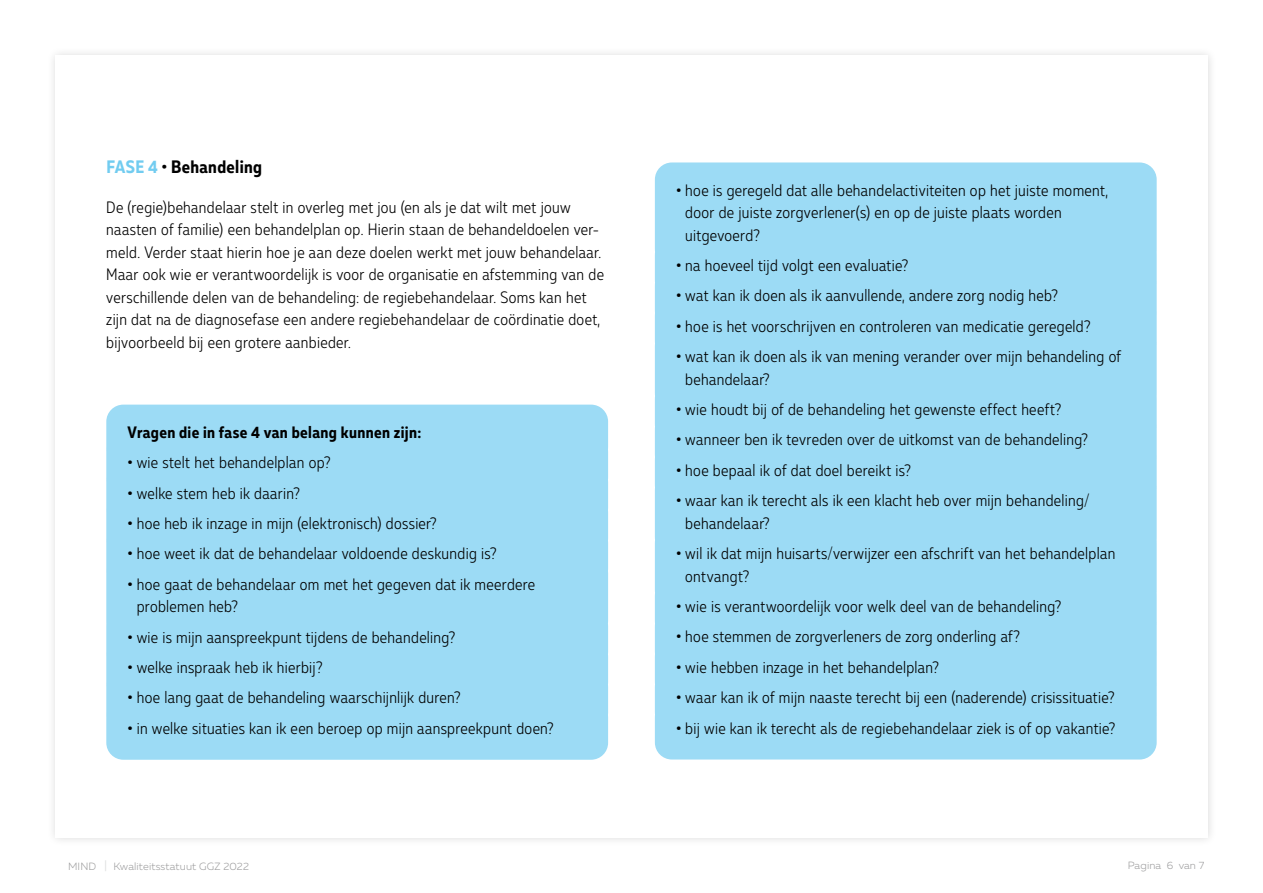
<style>
.page{position:relative;width:1263px;height:893px;background:#fff}
.page>*{position:absolute;margin:0;border:0;box-sizing:border-box;transform-origin:0 0}
.t1{font:700 18px "Muller Narrow";letter-spacing:.02em;color:#000}
.t2{font:300 16.5px/22.5px "Muller Narrow";letter-spacing:.02em;color:#000}
.t3{font:700 16.5px "Muller Narrow";letter-spacing:.025em;color:#000}
.t4{font:300 10.5px "Muller";letter-spacing:.01em;color:#9c9c9d}
.s1{color:#72ccf0}
.s2{font-weight:700}
.s3{font-size:12px;color:#d9dada}
</style>
<div class="page">
<div style="left:46px;top:46px;width:1171px;height:801px;background:#f9f9f9"></div>
<div style="left:55px;top:55px;width:1153px;height:783px;background:#fff"></div>
<div style="left:106px;top:405px;width:502px;height:59px;background:#9cdbf5;border-radius:17px"></div>
<div style="left:106px;top:435px;width:502px;height:59px;background:#9cdbf5;border-radius:17px"></div>
<div style="left:106px;top:465px;width:502px;height:60px;background:#9cdbf5;border-radius:17px"></div>
<div style="left:106px;top:496px;width:502px;height:59px;background:#9cdbf5;border-radius:17px"></div>
<div style="left:106px;top:526px;width:502px;height:59px;background:#9cdbf5;border-radius:17px"></div>
<div style="left:106px;top:556px;width:502px;height:82px;background:#9cdbf5;border-radius:17px"></div>
<div style="left:106px;top:609px;width:502px;height:60px;background:#9cdbf5;border-radius:17px"></div>
<div style="left:106px;top:640px;width:502px;height:59px;background:#9cdbf5;border-radius:17px"></div>
<div style="left:106px;top:670px;width:502px;height:59px;background:#9cdbf5;border-radius:17px"></div>
<div style="left:106px;top:700px;width:502px;height:60px;background:#9cdbf5;border-radius:17px"></div>
<div style="left:655px;top:162px;width:502px;height:104px;background:#9cdbf5;border-radius:17px"></div>
<div style="left:655px;top:238px;width:502px;height:59px;background:#9cdbf5;border-radius:17px"></div>
<div style="left:655px;top:268px;width:502px;height:59px;background:#9cdbf5;border-radius:17px"></div>
<div style="left:655px;top:299px;width:502px;height:59px;background:#9cdbf5;border-radius:17px"></div>
<div style="left:655px;top:329px;width:502px;height:81px;background:#9cdbf5;border-radius:17px"></div>
<div style="left:655px;top:382px;width:502px;height:59px;background:#9cdbf5;border-radius:17px"></div>
<div style="left:655px;top:412px;width:502px;height:59px;background:#9cdbf5;border-radius:17px"></div>
<div style="left:655px;top:443px;width:502px;height:59px;background:#9cdbf5;border-radius:17px"></div>
<div style="left:655px;top:473px;width:502px;height:81px;background:#9cdbf5;border-radius:17px"></div>
<div style="left:655px;top:526px;width:502px;height:81px;background:#9cdbf5;border-radius:17px"></div>
<div style="left:655px;top:579px;width:502px;height:59px;background:#9cdbf5;border-radius:17px"></div>
<div style="left:655px;top:609px;width:502px;height:59px;background:#9cdbf5;border-radius:17px"></div>
<div style="left:655px;top:640px;width:502px;height:59px;background:#9cdbf5;border-radius:17px"></div>
<div style="left:655px;top:670px;width:502px;height:59px;background:#9cdbf5;border-radius:17px"></div>
<div style="left:655px;top:700px;width:502px;height:59px;background:#9cdbf5;border-radius:17px"></div>
<p class="t1" style="left:106px;top:155px;width:157px"><span class="s1">FASE 4</span> • Behandeling</p>
<p class="t2" style="left:106px;top:196px;width:499px">De (regie)behandelaar stelt in overleg met jou (en als je dat wilt met jouw naasten of familie) een behandelplan op. Hierin staan de behandeldoelen ver&shy;meld. Verder staat hierin hoe je aan deze doelen werkt met jouw behandelaar.<br>Maar ook wie er verantwoordelijk is voor de organisatie en afstemming van de verschillende delen van de behandeling: de regiebehandelaar. Soms kan het zijn dat na de diagnosefase een andere regiebehandelaar de coördinatie doet, bijvoorbeeld bij een grotere aanbieder.</p>
<p class="t3" style="left:128px;top:422px;width:295px">Vragen die in fase 4 van belang kunnen zijn:</p>
<p class="t2" style="left:128px;top:451px;width:204px"><span class="s2">•</span> wie stelt het behandelplan op?</p>
<p class="t2" style="left:128px;top:482px;width:174px"><span class="s2">•</span> welke stem heb ik daarin?</p>
<p class="t2" style="left:128px;top:512px;width:310px"><span class="s2">•</span> hoe heb ik inzage in mijn (elektronisch) dossier?</p>
<p class="t2" style="left:128px;top:542px;width:370px"><span class="s2">•</span> hoe weet ik dat de behandelaar voldoende deskundig is?</p>
<p class="t2" style="left:137px;top:573px;width:400px;text-indent:-9px"><span class="s2">•</span> hoe gaat de behandelaar om met het gegeven dat ik meerdere problemen heb?</p>
<p class="t2" style="left:128px;top:626px;width:329px"><span class="s2">•</span> wie is mijn aanspreekpunt tijdens de behandeling?</p>
<p class="t2" style="left:128px;top:656px;width:196px"><span class="s2">•</span> welke inspraak heb ik hierbij?</p>
<p class="t2" style="left:128px;top:686px;width:335px"><span class="s2">•</span> hoe lang gaat de behandeling waarschijnlijk duren?</p>
<p class="t2" style="left:128px;top:717px;width:428px"><span class="s2">•</span> in welke situaties kan ik een beroep op mijn aanspreekpunt doen?</p>
<p class="t2" style="left:685px;top:179px;width:424px;text-indent:-9px"><span class="s2">•</span> hoe is geregeld dat alle behandelactiviteiten op het juiste moment, door de juiste zorgverlener(s) en op de juiste plaats worden uitgevoerd?</p>
<p class="t2" style="left:676px;top:254px;width:234px"><span class="s2">•</span> na hoeveel tijd volgt een evaluatie?</p>
<p class="t2" style="left:676px;top:284px;width:383px"><span class="s2">•</span> wat kan ik doen als ik aanvullende, andere zorg nodig heb?</p>
<p class="t2" style="left:676px;top:315px;width:416px"><span class="s2">•</span> hoe is het voorschrijven en controleren van medicatie geregeld?</p>
<p class="t2" style="left:685px;top:345px;width:437px;text-indent:-9px"><span class="s2">•</span> wat kan ik doen als ik van mening verander over mijn behandeling of behandelaar?</p>
<p class="t2" style="left:676px;top:398px;width:386px"><span class="s2">•</span> wie houdt bij of de behandeling het gewenste effect heeft?</p>
<p class="t2" style="left:676px;top:428px;width:413px"><span class="s2">•</span> wanneer ben ik tevreden over de uitkomst van de behandeling?</p>
<p class="t2" style="left:676px;top:459px;width:236px"><span class="s2">•</span> hoe bepaal ik of dat doel bereikt is?</p>
<p class="t2" style="left:685px;top:489px;width:406px;text-indent:-9px"><span class="s2">•</span> waar kan ik terecht als ik een klacht heb over mijn behandeling/ behandelaar?</p>
<p class="t2" style="left:685px;top:542px;width:432px;text-indent:-9px"><span class="s2">•</span> wil ik dat mijn huisarts/verwijzer een afschrift van het behandelplan ontvangt?</p>
<p class="t2" style="left:676px;top:595px;width:387px"><span class="s2">•</span> wie is verantwoordelijk voor welk deel van de behandeling?</p>
<p class="t2" style="left:676px;top:625px;width:345px"><span class="s2">•</span> hoe stemmen de zorgverleners de zorg onderling af?</p>
<p class="t2" style="left:676px;top:656px;width:264px"><span class="s2">•</span> wie hebben inzage in het behandelplan?</p>
<p class="t2" style="left:676px;top:686px;width:440px"><span class="s2">•</span> waar kan ik of mijn naaste terecht bij een (naderende) crisissituatie?</p>
<p class="t2" style="left:676px;top:716px;width:441px"><span class="s2">•</span> bij wie kan ik terecht als de regiebehandelaar ziek is of op vakantie?</p>
<p class="t4" style="left:68px;top:860px;width:182px">MIND <span class="s3">|</span> Kwaliteitsstatuut GGZ 2022</p>
<p class="t4" style="left:1128px;top:859px;width:78px">Pagina 6 van 7</p>
</div>
